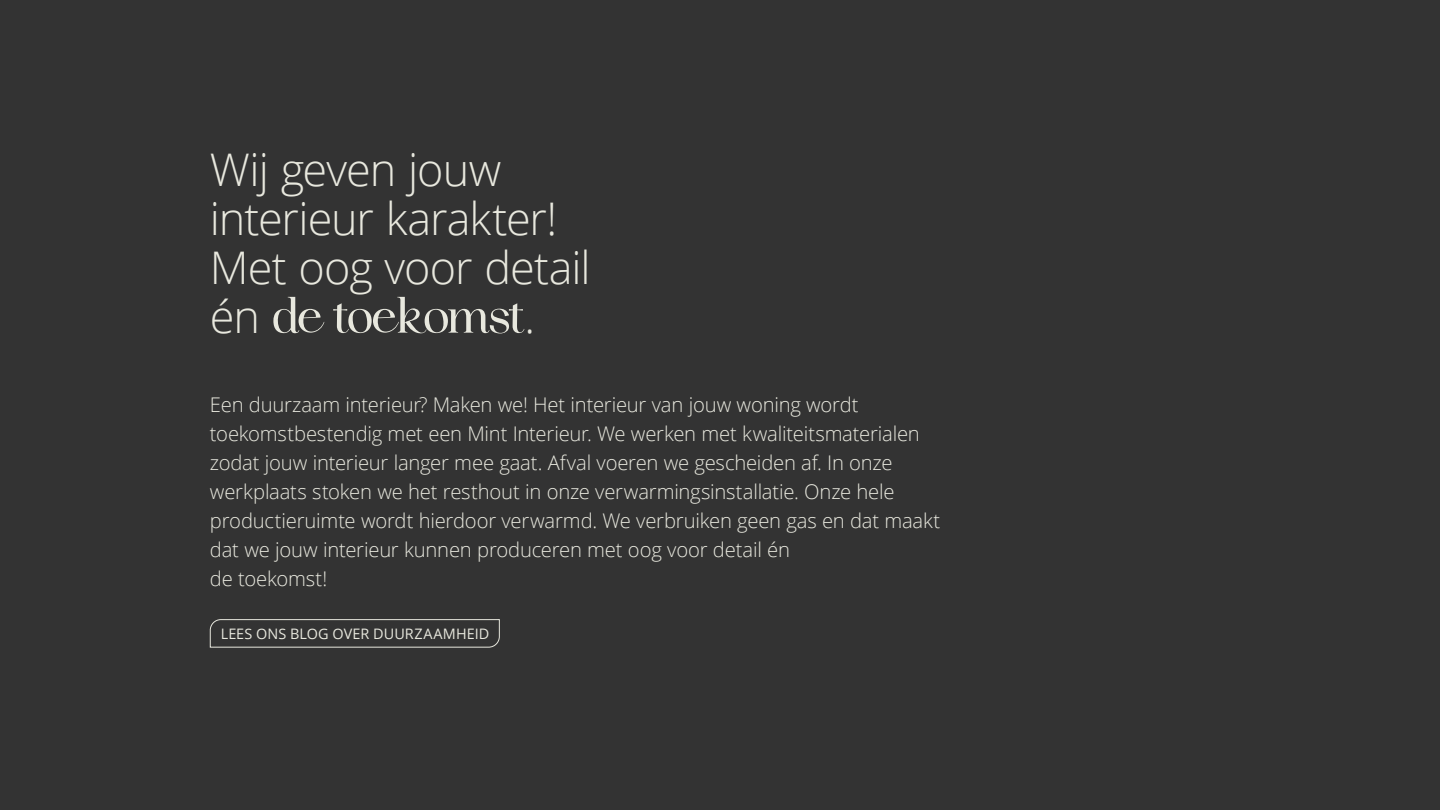
<style>
.page{position:relative;width:1440px;height:810px;background:#333}
.page>*{position:absolute;margin:0;border:0;box-sizing:border-box;transform-origin:0 0}
.t1{font:57px "Idealist";letter-spacing:-.015em;color:#e8e8de}
.t2{font:300 45px/48.8px "Open Sans";letter-spacing:-.02em;color:#e8e8de}
.t3{font:300 20.25px/29px "Open Sans";letter-spacing:-.01em;color:#e8e8de}
.t4{font:14.48px "Open Sans";letter-spacing:.005em;color:#e8e8de}
.s1{font-family:"Open Sans";font-weight:300;font-size:45px}
</style>
<div class="page">
<svg style="left:210px;top:619px;width:290px;height:29px"></svg>
<h2 class="t2" style="left:210px;top:144px;width:382px">Wij geven jouw interieur karakter!<br>Met oog voor detail</h2>
<h1 class="t1" style="left:210px;top:285px;width:327px"><span class="s1">én</span> de toekomst<span class="s1">.</span></h1>
<p class="t3" style="left:210px;top:390px;width:732px">Een duurzaam interieur? Maken we! Het interieur van jouw woning wordt toekomstbestendig met een Mint Interieur. We werken met kwaliteitsmaterialen zodat jouw interieur langer mee gaat. Afval voeren we gescheiden af. In onze werkplaats stoken we het resthout in onze verwarmingsinstallatie. Onze hele productieruimte wordt hierdoor verwarmd. We verbruiken geen gas en dat maakt dat we jouw interieur kunnen produceren met oog voor detail én<br>de toekomst!</p>
<p class="t4" style="left:221px;top:624px;width:270px">LEES ONS BLOG OVER DUURZAAMHEID</p>
</div>
